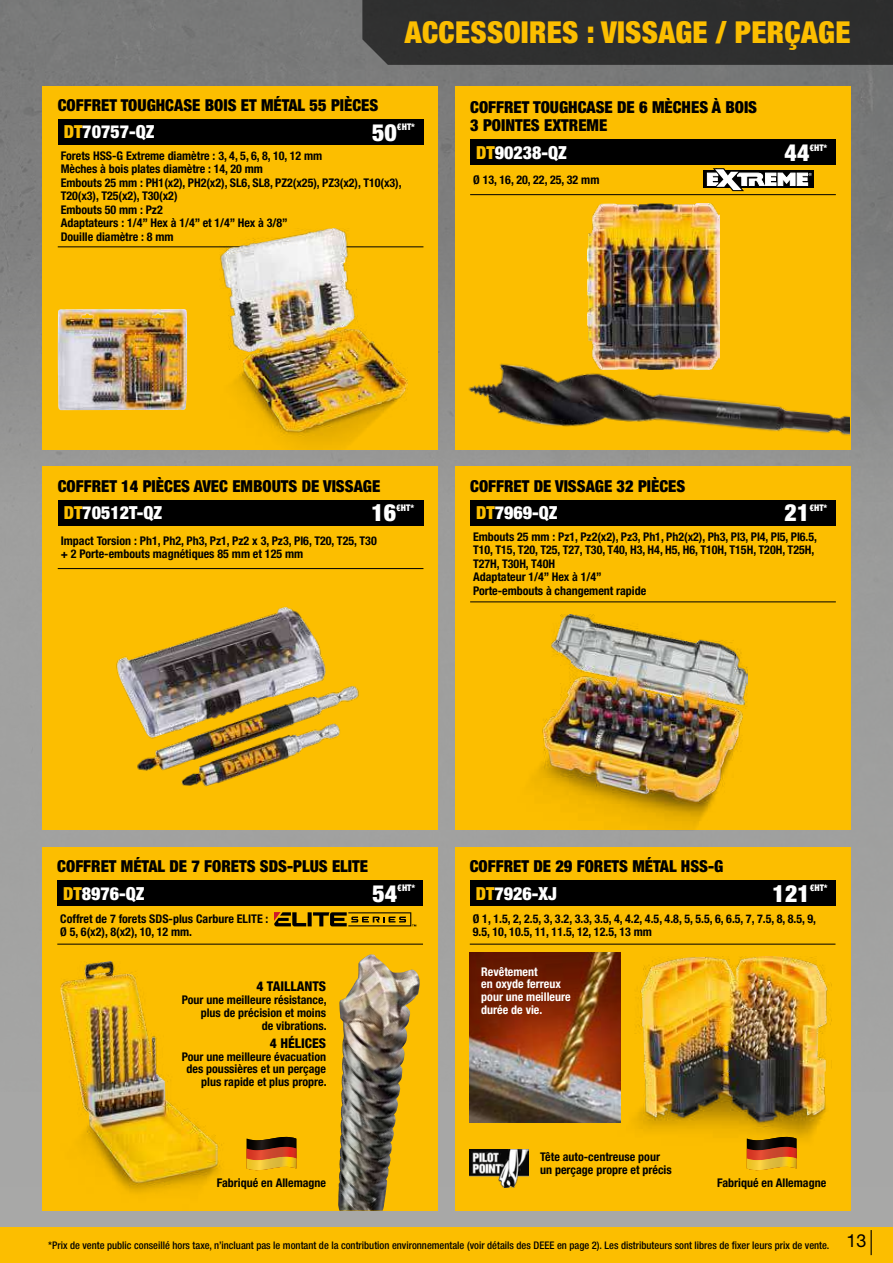
<style>
.page{position:relative;width:893px;height:1263px;background:#fff}
.page>*{position:absolute;margin:0;border:0;box-sizing:border-box;transform-origin:0 0}
.t1{font:900 condensed 30.3px "Helvetica Neue LT Std";letter-spacing:.01em;color:#fcbe00}
.t2{font:900 condensed 23.7px "Helvetica Neue LT Std";color:#fff}
.t3{font:900 condensed 18px "Helvetica Neue LTW1 G";color:#fff}
.t4{font:900 condensed 16.5px/18px "Helvetica Neue LT Std";color:#000}
.t5{font:800 condensed 13.5px "Helvetica Neue LT Std";color:#000}
.t6{font:700 condensed 12px/13.5px "Helvetica Neue LT Std";color:#000}
.t7{font:700 condensed 12px/12.8px "Helvetica Neue LT Std";color:#fff}
.t8{font:500 condensed 10.5px "Helvetica Neue LT Std";color:#000}
.t9{font:900 condensed 9.15px "Helvetica Neue LT Std";color:#fff}
.s1{color:#fcbe00}
</style>
<div class="page">
<div style="left:0;top:0;width:893px;height:1231px;background:#a6a6a5"></div>
<img style="left:0;top:0;width:893px;height:844px">
<div style="left:362px;top:0;width:531px;height:65px;background:#2e2f2f"></div>
<div style="left:455px;top:467px;width:396px;height:363px;background:#fcbe00"></div>
<div style="left:455px;top:86px;width:396px;height:364px;background:#fcbe00"></div>
<div style="left:43px;top:86px;width:395px;height:364px;background:#fcbe00"></div>
<div style="left:470px;top:500px;width:366px;height:25px;background:#000"></div>
<hr style="left:470px;top:602px;width:366px;height:1px;background:#000">
<div style="left:470px;top:139px;width:366px;height:26px;background:#000"></div>
<hr style="left:470px;top:194px;width:366px;height:1px;background:#000">
<div style="left:58px;top:119px;width:365px;height:26px;background:#000"></div>
<hr style="left:58px;top:247px;width:365px;height:1px;background:#000">
<img style="left:534px;top:614px;width:213px;height:215px">
<div style="left:42px;top:847px;width:396px;height:364px;background:#fcbe00"></div>
<div style="left:57px;top:880px;width:366px;height:26px;background:#000"></div>
<hr style="left:57px;top:944px;width:366px;height:1px;background:#000">
<img style="left:60px;top:961px;width:162px;height:232px">
<img style="left:338px;top:955px;width:66px;height:256px">
<img style="left:247px;top:1137px;width:49px;height:10px">
<img style="left:247px;top:1147px;width:49px;height:10px">
<img style="left:247px;top:1157px;width:49px;height:13px">
<div style="left:455px;top:847px;width:396px;height:364px;background:#fcbe00"></div>
<img style="left:618px;top:956px;width:213px;height:196px">
<div style="left:470px;top:880px;width:365px;height:26px;background:#000"></div>
<hr style="left:470px;top:944px;width:365px;height:1px;background:#000">
<img style="left:470px;top:952px;width:151px;height:170px">
<svg style="left:747px;top:1136px;width:49px;height:35px"></svg>
<img style="left:747px;top:1137px;width:49px;height:10px">
<img style="left:747px;top:1147px;width:49px;height:10px">
<img style="left:747px;top:1157px;width:49px;height:13px">
<img style="left:202px;top:229px;width:205px;height:218px">
<img style="left:58px;top:309px;width:129px;height:101px">
<div style="left:43px;top:467px;width:395px;height:363px;background:#fcbe00"></div>
<div style="left:58px;top:500px;width:365px;height:26px;background:#000"></div>
<hr style="left:58px;top:568px;width:365px;height:1px;background:#000">
<img style="left:116px;top:607px;width:243px;height:180px">
<img style="left:470px;top:1150px;width:59px;height:38px">
<img style="left:588px;top:204px;width:132px;height:142px">
<svg style="left:704px;top:170px;width:110px;height:18px"></svg>
<svg style="left:707px;top:168px;width:105px;height:24px"></svg>
<img style="left:456px;top:346px;width:394px;height:117px">
<svg style="left:308px;top:912px;width:4px;height:14px"></svg>
<svg style="left:274px;top:912px;width:32px;height:14px"></svg>
<svg style="left:313px;top:912px;width:103px;height:14px"></svg>
<div style="left:0;top:1227px;width:893px;height:36px;background:#fcbe00"></div>
<svg style="left:871px;top:1230px;width:1px;height:25px"></svg>
<h1 class="t1" style="left:405px;top:14px;width:447px">ACCESSOIRES : VISSAGE / PERÇAGE</h1>
<h3 class="t4" style="left:58px;top:96px;width:322px">COFFRET TOUGHCASE BOIS ET MÉTAL 55 PIÈCES</h3>
<h2 class="t2" style="left:372px;top:117px;width:26px">50</h2>
<p class="t9" style="left:397px;top:121px;width:19px">€HT*</p>
<h3 class="t3" style="left:64px;top:121px;width:92px"><span class="s1">DT</span>70757-QZ</h3>
<p class="t6" style="left:61px;top:148px;width:342px">Forets HSS-G Extreme diamètre : 3, 4, 5, 6, 8, 10, 12 mm<br>Mèches à bois plates diamètre : 14, 20 mm<br>Embouts 25 mm : PH1(x2), PH2(x2), SL6, SL8, PZ2(x25), PZ3(x2), T10(x3), T20(x3), T25(x2), T30(x2)<br>Embouts 50 mm : Pz2<br>Adaptateurs : 1/4” Hex à 1/4” et 1/4” Hex à 3/8”<br>Douille diamètre : 8 mm</p>
<h3 class="t4" style="left:470px;top:98px;width:288px">COFFRET TOUGHCASE DE 6 MÈCHES À BOIS<br>3 POINTES EXTREME</h3>
<h3 class="t3" style="left:476px;top:142px;width:92px"><span class="s1">DT</span>90238-QZ</h3>
<p class="t6" style="left:473px;top:173px;width:128px">Ø 13, 16, 20, 22, 25, 32 mm</p>
<h2 class="t2" style="left:785px;top:138px;width:26px">44</h2>
<p class="t9" style="left:809px;top:142px;width:19px">€HT*</p>
<h3 class="t4" style="left:58px;top:476px;width:324px">COFFRET 14 PIÈCES AVEC EMBOUTS DE VISSAGE</h3>
<h3 class="t3" style="left:64px;top:502px;width:100px"><span class="s1">DT</span>70512T-QZ</h3>
<p class="t6" style="left:61px;top:533px;width:318px">Impact Torsion : Ph1, Ph2, Ph3, Pz1, Pz2 x 3, Pz3, Pl6, T20, T25, T30 + 2 Porte-embouts magnétiques 85 mm et 125 mm</p>
<h2 class="t2" style="left:371px;top:498px;width:26px">16</h2>
<p class="t9" style="left:396px;top:502px;width:19px">€HT*</p>
<h3 class="t4" style="left:470px;top:476px;width:217px">COFFRET DE VISSAGE 32 PIÈCES</h3>
<h2 class="t2" style="left:785px;top:498px;width:26px">21</h2>
<p class="t9" style="left:809px;top:502px;width:19px">€HT*</p>
<h3 class="t3" style="left:476px;top:502px;width:83px"><span class="s1">DT</span>7969-QZ</h3>
<p class="t6" style="left:473px;top:530px;width:345px">Embouts 25 mm : Pz1, Pz2(x2), Pz3, Ph1, Ph2(x2), Ph3, Pl3, Pl4, Pl5, Pl6.5, T10, T15, T20, T25, T27, T30, T40, H3, H4, H5, H6, T10H, T15H, T20H, T25H, T27H, T30H, T40H<br>Adaptateur 1/4” Hex à 1/4”<br>Porte-embouts à changement rapide</p>
<h3 class="t4" style="left:57px;top:856px;width:312px">COFFRET MÉTAL DE 7 FORETS SDS-PLUS ELITE</h3>
<h3 class="t3" style="left:63px;top:882px;width:83px"><span class="s1">DT</span>8976-QZ</h3>
<p class="t6" style="left:60px;top:911px;width:210px">Coffret de 7 forets SDS-plus Carbure ELITE :<br>Ø 5, 6(x2), 8(x2), 10, 12 mm.</p>
<h2 class="t2" style="left:372px;top:878px;width:26px">54</h2>
<p class="t9" style="left:397px;top:882px;width:19px">€HT*</p>
<p class="t5" style="left:256px;top:978px;width:71px">4 TAILLANTS</p>
<p class="t6" style="left:182px;top:993px;width:146px;line-height:12.8px;text-align:right">Pour une meilleure résistance, plus de précision et moins<br>de vibrations.</p>
<p class="t5" style="left:270px;top:1035px;width:58px">4 HÉLICES</p>
<p class="t6" style="left:182px;top:1050px;width:146px;line-height:12.8px;text-align:right">Pour une meilleure évacuation des poussières et un perçage plus rapide et plus propre.</p>
<p class="t6" style="left:217px;top:1176px;width:111px">Fabriqué en Allemagne</p>
<h3 class="t4" style="left:470px;top:856px;width:255px">COFFRET DE 29 FORETS MÉTAL HSS-G</h3>
<h3 class="t3" style="left:476px;top:882px;width:82px"><span class="s1">DT</span>7926-XJ</h3>
<p class="t6" style="left:473px;top:911px;width:345px">Ø 1, 1.5, 2, 2.5, 3, 3.2, 3.3, 3.5, 4, 4.2, 4.5, 4.8, 5, 5.5, 6, 6.5, 7, 7.5, 8, 8.5, 9,<br>9.5, 10, 10.5, 11, 11.5, 12, 12.5, 13 mm</p>
<h2 class="t2" style="left:773px;top:878px;width:39px">121</h2>
<p class="t9" style="left:810px;top:882px;width:19px">€HT*</p>
<p class="t7" style="left:481px;top:965px;width:91px">Revêtement<br>en oxyde ferreux pour une meilleure durée de vie.</p>
<p class="t6" style="left:540px;top:1150px;width:133px;line-height:12.8px">Tête auto-centreuse pour un perçage propre et précis</p>
<p class="t6" style="left:717px;top:1176px;width:111px">Fabriqué en Allemagne</p>
<p class="t8" style="left:48px;top:1239px;width:820px">*Prix de vente public conseillé hors taxe, n’incluant pas le montant de la contribution environnementale (voir détails des DEEE en page 2). Les distributeurs sont libres de fixer leurs prix de vente. <sup>13</sup></p>
<p class="t8" style="left:21px;top:1239px;width:811px">*Prix de vente public conseillé hors taxe, n’incluant pas le montant de la contribution environneme tale (voir détails des DEEE en dernière page). Les distributeurs sont libres de fixer leurs prix de vente.</p>
</div>
